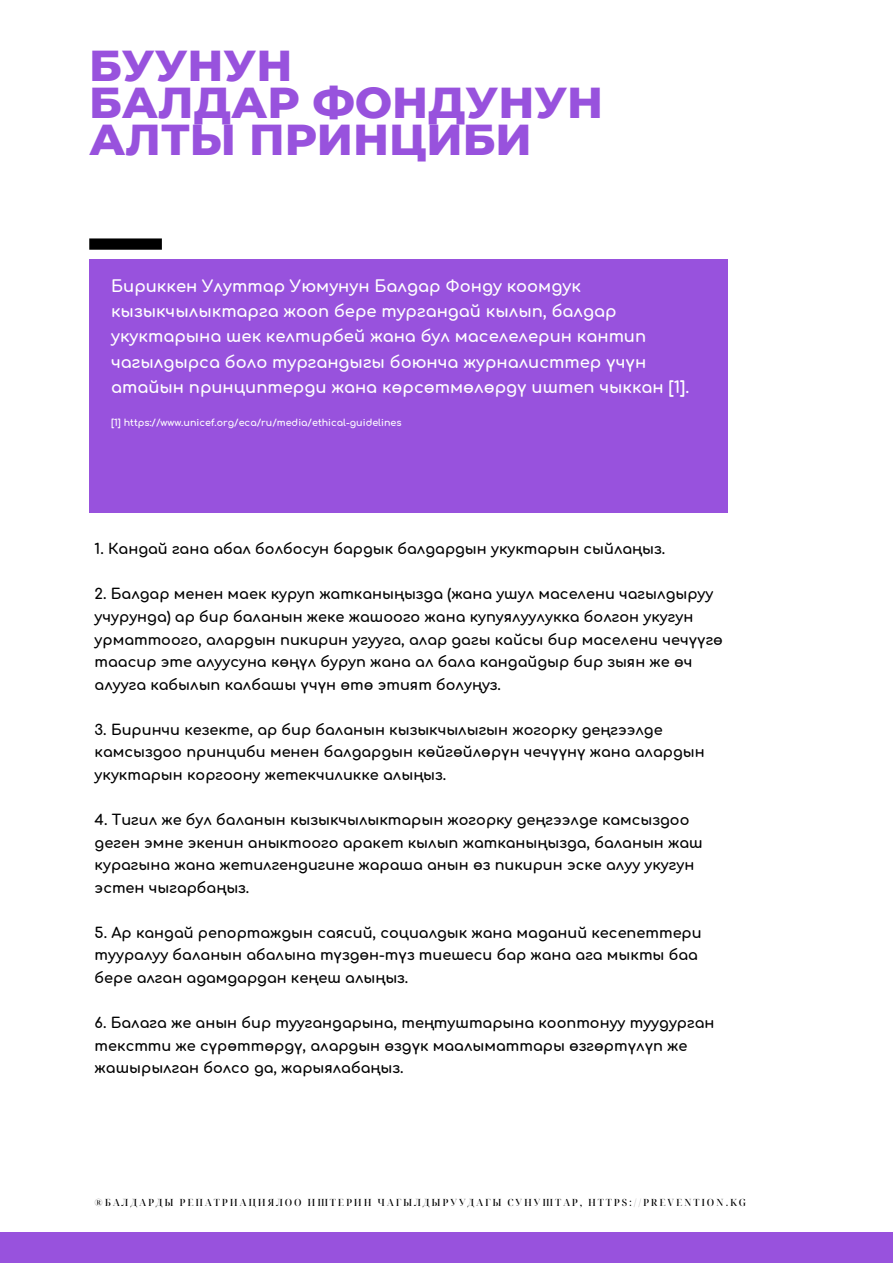
<style>
.page{position:relative;width:893px;height:1264px;background:#fff}
.page>*{position:absolute;margin:0;border:0;box-sizing:border-box;transform-origin:0 0}
.t1{font:800 44.1px "Montserrat";color:#9852dd}
.t2{font:700 16.35px/25.3px "Comfortaa";color:#fff}
.t3{font:700 14.4px/22.5px "Comfortaa";color:#000}
.t4{font:500 9.9px "Noto Serif Display";letter-spacing:.18em;color:#000}
.t5{font:700 9.45px "Comfortaa";color:#fff}
</style>
<div class="page">
<div style="left:89px;top:238px;width:73px;height:12px;background:#000"></div>
<div style="left:89px;top:259px;width:638px;height:253px;background:#9852dd"></div>
<div style="left:0;top:1231px;width:892px;height:31px;background:#9852dd"></div>
<p class="t1" style="left:89px;top:38px;width:204px">БУУНУН</p>
<p class="t1" style="left:89px;top:75px;width:515px">БАЛДАР ФОНДУНУН</p>
<p class="t1" style="left:89px;top:112px;width:444px">АЛТЫ ПРИНЦИБИ</p>
<p class="t2" style="left:111px;top:273px;width:579px">Бириккен Улуттар Уюмунун Балдар Фонду коомдук кызыкчылыктарга жооп бере тургандай кылып, балдар укуктарына шек келтирбей жана бул маселелерин кантип чагылдырса боло тургандыгы боюнча журналисттер үчүн атайын принциптерди жана көрсөтмөлөрдү иштеп чыккан [1].</p>
<p class="t5" style="left:111px;top:418px;width:292px">[1] https://www.unicef.org/eca/ru/media/ethical-guidelines</p>
<p class="t3" style="left:95px;top:538px;width:572px">1. Кандай гана абал болбосун бардык балдардын укуктарын сыйлаңыз.</p>
<p class="t3" style="left:95px;top:583px;width:630px">2. Балдар менен маек куруп жатканыңызда (жана ушул маселени чагылдыруу учурунда) ар бир баланын жеке жашоого жана купуялуулукка болгон укугун урматтоого, алардын пикирин угууга, алар дагы кайсы бир маселени чечүүгө таасир эте алуусуна көңүл буруп жана ал бала кандайдыр бир зыян же өч алууга кабылып калбашы үчүн өтө этият болуңуз.</p>
<p class="t3" style="left:95px;top:719px;width:611px">3. Биринчи кезекте, ар бир баланын кызыкчылыгын жогорку деңгээлде камсыздоо принциби менен балдардын көйгөйлөрүн чечүүнү жана алардын укуктарын коргоону жетекчиликке алыңыз.</p>
<p class="t3" style="left:95px;top:809px;width:609px">4. Тигил же бул баланын кызыкчылыктарын жогорку деңгээлде камсыздоо деген эмне экенин аныктоого аракет кылып жатканыңызда, баланын жаш курагына жана жетилгендигине жараша анын өз пикирин эске алуу укугун эстен чыгарбаңыз.</p>
<p class="t3" style="left:95px;top:922px;width:608px">5. Ар кандай репортаждын саясий, социалдык жана маданий кесепеттери тууралуу баланын абалына түздөн-түз тиешеси бар жана ага мыкты баа бере алган адамдардан кеңеш алыңыз.</p>
<p class="t3" style="left:95px;top:1012px;width:621px">6. Балага же анын бир туугандарына, теңтуштарына кооптонуу туудурган текстти же сүрөттөрдү, алардын өздүк маалыматтары өзгөртүлүп же жашырылган болсо да, жарыялабаңыз.</p>
<p class="t4" style="left:95px;top:1195px;width:653px">®БАЛДАРДЫ РЕПАТРИАЦИЯЛОО ИШТЕРИН ЧАГЫЛДЫРУУДАГЫ СУНУШТАР, HTTPS://PREVENTION.KG</p>
</div>
